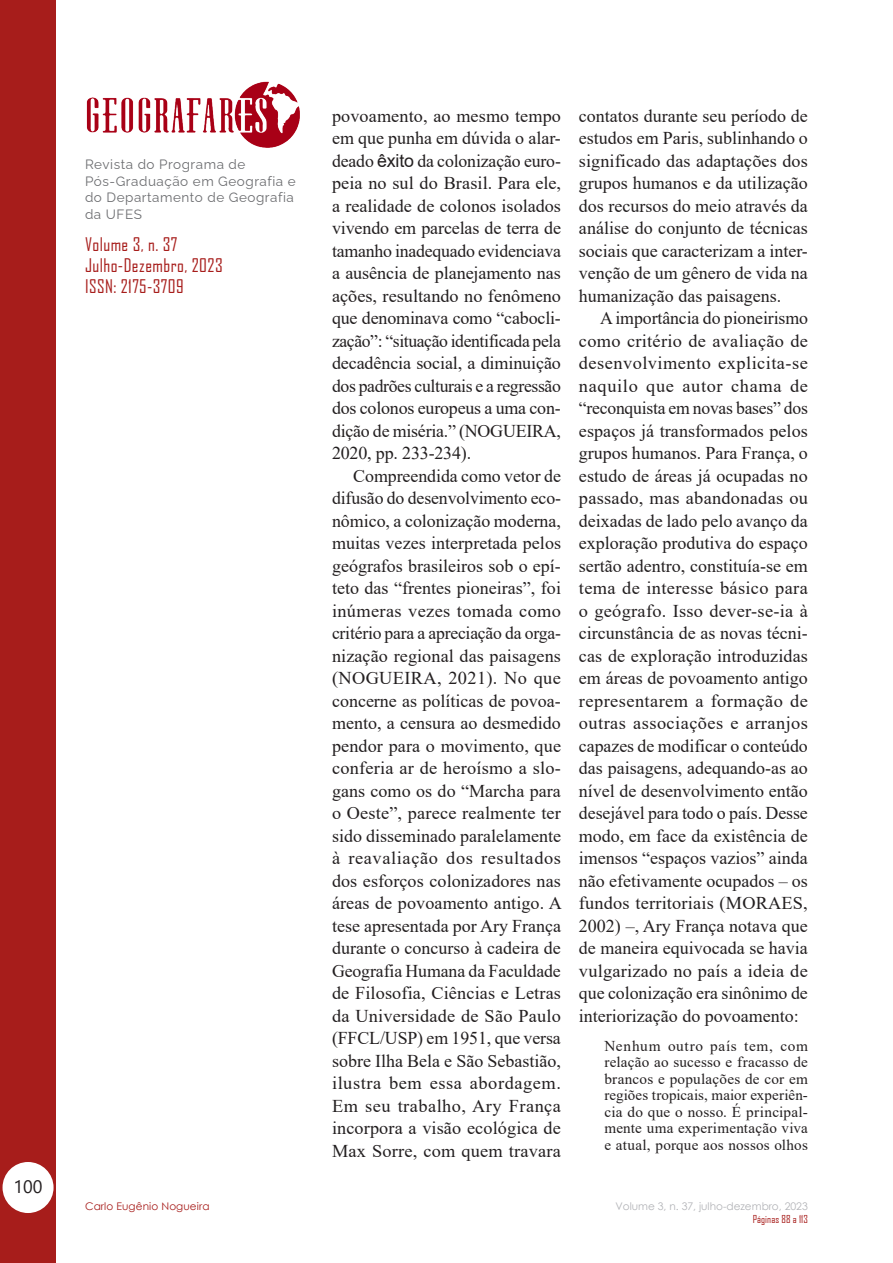
<style>
.page{position:relative;width:893px;height:1263px;background:#fff}
.page>*{position:absolute;margin:0;border:0;box-sizing:border-box;transform-origin:0 0}
.Geo_Parágrafo_normal{font:18px/22.5px "Times New Roman";color:#231f20;text-align:justify}
.t1{font:18px/21px "Agency FB";letter-spacing:.025em;color:#a71d1b}
.t2{font:18px "Segoe UI";color:#231f20}
.Geo_Citação_Longa{font:15px/16.5px "Times New Roman";letter-spacing:.01em;color:#231f20;text-align:justify}
.t3{font:13.5px/16.5px "Raleway";letter-spacing:.04em;color:#6c6d70}
.t4{font:10.5px "Century Gothic";color:#b2b3b7}
.t5{font:10.5px "Century Gothic";letter-spacing:.01em;color:#a71d1b}
.t6{font:10.5px "Agency FB";letter-spacing:.01em;color:#a71d1b}
.s1{font-family:"Arial"}
</style>
<div class="page">
<div style="left:0;top:0;width:56px;height:1263px;background:#a71d1b"></div>
<div style="left:3px;top:1162px;width:51px;height:51px;background:#fff;border-radius:50%"></div>
<img style="left:86px;top:81px;width:214px;height:66px">
<p class="t2" style="left:13px;top:1169px;width:31px">100</p>
<p class="t3" style="left:85px;top:155px;width:212px">Revista do Programa de<br>Pós-Graduação em Geografia e do Departamento de Geografia da UFES</p>
<p class="t1" style="left:85px;top:234px;width:139px">Volume 3, n. 37<br>Julho-Dezembro, 2023<br>ISSN: 2175-3709</p>
<p class="t5" style="left:85px;top:1198px;width:126px">Carlo Eugênio Nogueira</p>
<p class="Geo_Parágrafo_normal" style="left:332px;top:104px;width:231px">povoamento, ao mesmo tempo em que punha em dúvida o alar&shy;deado <span class="s1">êxito</span> da colonização euro&shy;peia no sul do Brasil. Para ele, a realidade de colonos isolados vivendo em parcelas de terra de tamanho inadequado evidenciava a ausência de planejamento nas ações, resultando no fenômeno que denominava como “cabocli&shy;zação”: “situação identificada pela decadência social, a diminuição dos padrões culturais e a regressão dos colonos europeus a uma con&shy;dição de miséria.” (NOGUEIRA, 2020, pp. 233-234).</p>
<p class="Geo_Parágrafo_normal" style="left:332px;top:464px;width:231px;text-indent:21px">Compreendida como vetor de difusão do desenvolvimento eco&shy;nômico, a colonização moderna, muitas vezes interpretada pelos geógrafos brasileiros sob o epí&shy;teto das “frentes pioneiras”, foi inúmeras vezes tomada como critério para a apreciação da orga&shy;nização regional das paisagens (NOGUEIRA, 2021). No que concerne as políticas de povoa&shy;mento, a censura ao desmedido pendor para o movimento, que conferia ar de heroísmo a slo&shy;gans como os do “Marcha para o Oeste”, parece realmente ter sido disseminado paralelamente à reavaliação dos resultados dos esforços colonizadores nas áreas de povoamento antigo. A tese apresentada por Ary França durante o concurso à cadeira de Geografia Humana da Faculdade de Filosofia, Ciências e Letras da Universidade de São Paulo (FFCL/USP) em 1951, que versa sobre Ilha Bela e São Sebastião, ilustra bem essa abordagem.<br>Em seu trabalho, Ary França incorpora a visão ecológica de Max Sorre, com quem travara</p>
<p class="Geo_Parágrafo_normal" style="left:579px;top:104px;width:230px">contatos durante seu período de estudos em Paris, sublinhando o significado das adaptações dos grupos humanos e da utilização dos recursos do meio através da análise do conjunto de técnicas sociais que caracterizam a inter&shy;venção de um gênero de vida na humanização das paisagens.</p>
<p class="Geo_Parágrafo_normal" style="left:579px;top:306px;width:231px;text-indent:21px">A importância do pioneirismo como critério de avaliação de desenvolvimento explicita-se naquilo que autor chama de “reconquista em novas bases” dos espaços já transformados pelos grupos humanos. Para França, o estudo de áreas já ocupadas no passado, mas abandonadas ou deixadas de lado pelo avanço da exploração produtiva do espaço sertão adentro, constituía-se em tema de interesse básico para o geógrafo. Isso dever-se-ia à circunstância de as novas técni&shy;cas de exploração introduzidas em áreas de povoamento antigo representarem a formação de outras associações e arranjos capazes de modificar o conteúdo das paisagens, adequando-as ao nível de desenvolvimento então desejável para todo o país. Desse modo, em face da existência de imensos “espaços vazios” ainda não efetivamente ocupados – os fundos territoriais (MORAES, 2002) –, Ary França notava que de maneira equivocada se havia vulgarizado no país a ideia de que colonização era sinônimo de interiorização do povoamento:</p>
<p class="Geo_Citação_Longa" style="left:604px;top:1037px;width:205px">Nenhum outro país tem, com relação ao sucesso e fracasso de brancos e populações de cor em regiões tropicais, maior experiên&shy;cia do que o nosso. É principal&shy;mente uma experimentação viva e atual, porque aos nossos olhos</p>
<p class="t4" style="left:615px;top:1198px;width:194px">Volume 3, n. 37, julho-dezembro, 2023</p>
<p class="t6" style="left:753px;top:1212px;width:57px">Páginas 88 a 113</p>
</div>
